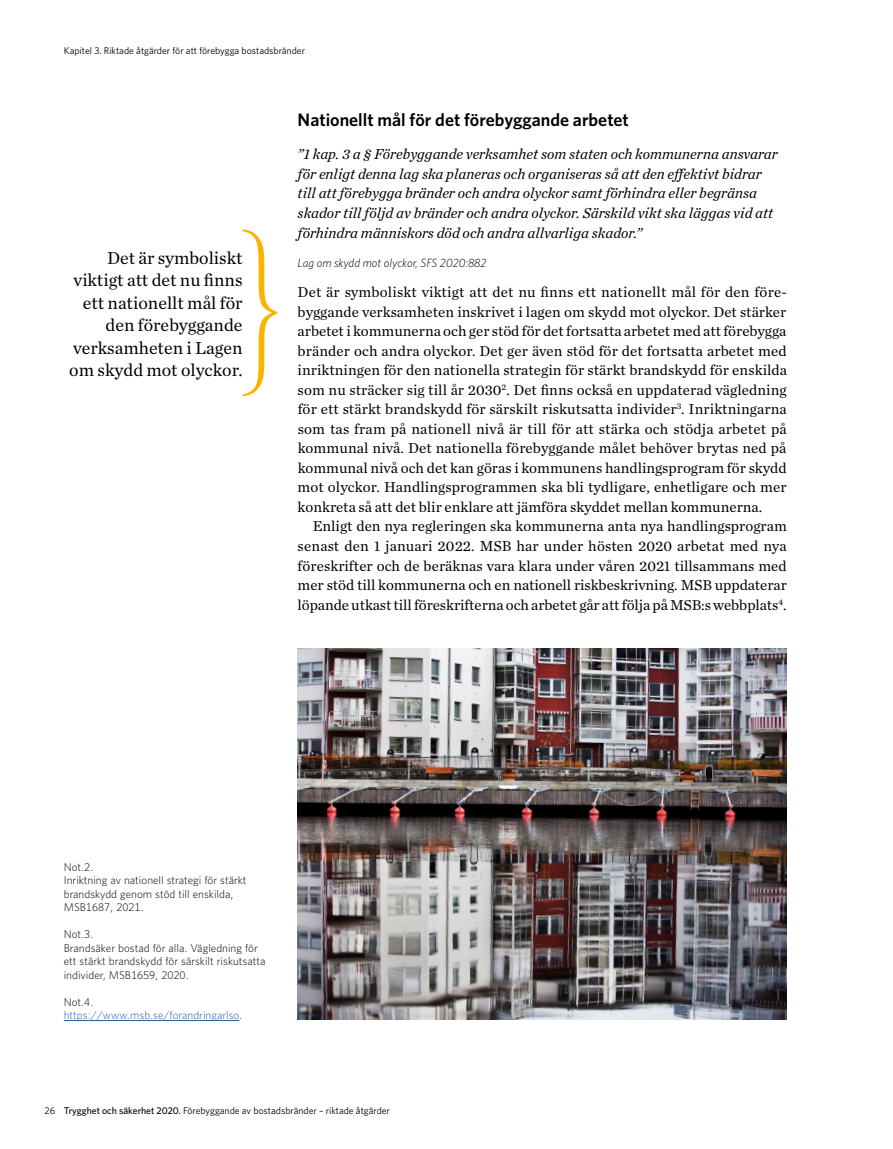
<style>
.page{position:relative;width:893px;height:1149px;background:#fff}
.page>*{position:absolute;margin:0;border:0;box-sizing:border-box;transform-origin:0 0}
.t1{font:18px/22.5px "Chronicle Text G1";color:#000;text-align:right}
.Mellanrubrik_H2{font:600 18px "Whitney";color:#000}
.Brödtext{font:15px/19.5px "Chronicle Text G1";color:#000;text-align:justify}
.Brödtext_indrag{font:15px/19.5px "Chronicle Text G1";letter-spacing:-.005em;color:#000;text-align:justify}
.Citat{font:italic 15px/19.5px "Chronicle Text G1";color:#000}
.Källangivelse_under{font:italic 300 12px "Whitney";color:#000}
.Fotnot{font:300 11.25px/13.5px "Whitney";color:#000}
.Fotnot-2{font:300 11.25px/13.5px "Whitney";color:#275b9b}
.t2{font:9.75px "Whitney";color:#000}
.s1{color:#000}
.s2{font-weight:500}
</style>
<div class="page">
<img style="left:298px;top:648px;width:489px;height:371px">
<svg style="left:243px;top:229px;width:34px;height:167px"></svg>
<hr style="left:64px;top:1019px;width:175px;height:1px;background:#275b9b">
<p class="t2" style="left:64px;top:45px;width:243px">Kapitel 3. Riktade åtgärder för att förebygga bostadsbränder</p>
<p class="t1" style="left:69px;top:245px;width:175px">Det är symboliskt viktigt att det nu finns ett nationellt mål för den förebyggande verksamheten i Lagen om skydd mot olyckor.</p>
<h2 class="Mellanrubrik_H2" style="left:298px;top:108px;width:333px">Nationellt mål för det förebyggande arbetet</h2>
<p class="Citat" style="left:298px;top:144px;width:482px">”1 kap. 3 a § Förebyggande verksamhet som staten och kommunerna ansvarar för enligt denna lag ska planeras och organiseras så att den effektivt bidrar till att förebygga bränder och andra olyckor samt förhindra eller begränsa skador till följd av bränder och andra olyckor. Särskild vikt ska läggas vid att förhindra människors död och andra allvarliga skador.”</p>
<p class="Källangivelse_under" style="left:298px;top:254px;width:190px">Lag om skydd mot olyckor, SFS 2020:882</p>
<p class="Brödtext" style="left:298px;top:281px;width:491px">Det är symboliskt viktigt att det nu finns ett nationellt mål för den före&shy;byggande verksamheten inskrivet i lagen om skydd mot olyckor. Det stärker arbetet i kommunerna och ger stöd för det fortsatta arbetet med att förebygga bränder och andra olyckor. Det ger även stöd för det fortsatta arbetet med inriktningen för den nationella strategin för stärkt brandskydd för enskilda som nu sträcker sig till år 2030<sup>2</sup>. Det finns också en uppdaterad vägledning för ett stärkt brandskydd för särskilt riskutsatta individer<sup>3</sup>. Inriktningarna som tas fram på nationell nivå är till för att stärka och stödja arbetet på kommunal nivå. Det nationella förebyggande målet behöver brytas ned på kommunal nivå och det kan göras i kommunens handlingsprogram för skydd mot olyckor. Handlingsprogrammen ska bli tydligare, enhetligare och mer konkreta så att det blir enklare att jämföra skyddet mellan kommunerna.</p>
<p class="Brödtext_indrag" style="left:298px;top:515px;width:491px;text-indent:15px">Enligt den nya regleringen ska kommunerna anta nya handlingsprogram senast den 1 januari 2022. MSB har under hösten 2020 arbetat med nya föreskrifter och de beräknas vara klara under våren 2021 tillsammans med mer stöd till kommunerna och en nationell riskbeskrivning. MSB uppdaterar löpande utkast till föreskrifterna och arbetet går att följa på MSB:s webbplats<sup>4</sup>.</p>
<p class="Fotnot" style="left:64px;top:859px;width:184px">Not.2.<br>Inriktning av nationell strategi för stärkt brandskydd genom stöd till enskilda,<br>MSB1687, 2021.</p>
<p class="Fotnot" style="left:64px;top:927px;width:203px">Not.3.<br>Brandsäker bostad för alla. Vägledning för ett stärkt brandskydd för särskilt riskutsatta individer, MSB1659, 2020.</p>
<p class="Fotnot-2" style="left:64px;top:994px;width:180px"><span class="s1">Not.4. </span>https://www.msb.se/forandringarlso<span class="s1">.</span></p>
<p class="t2" style="left:45px;top:1103px;width:347px">26 <span class="s2">Trygghet och säkerhet 2020.</span> Förebyggande av bostadsbränder – riktade åtgärder</p>
</div>
